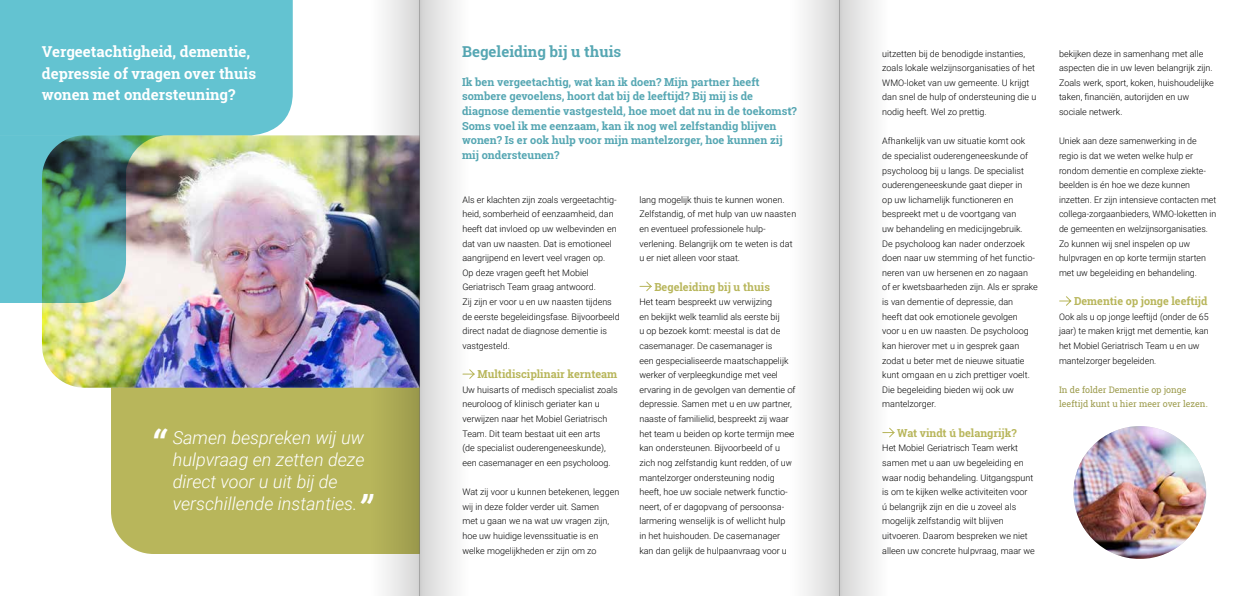
<style>
.page{position:relative;width:1259px;height:596px;background:#fff}
.page>*{position:absolute;margin:0;border:0;box-sizing:border-box;transform-origin:0 0}
.t1{font:italic 500 40px "Roboto";color:#fff}
.t2{font:italic 300 18px/21.9px "Roboto";color:#fff}
.t3{font:700 15px/21.9px "Roboto Slab";color:#fff}
.t4{font:700 15px "Roboto Slab";color:#56a7b3}
.t5{font:700 11px/14.6px "Roboto Slab";color:#56a7b3}
.t6{font:700 11px "Roboto Slab";color:#b8b65b}
.t7{font:300 9px/14.6px "Roboto";color:#000}
.t8{font:9px/14.6px "Roboto Slab";color:#9d9c4e}
</style>
<div class="page">
<div style="left:0;top:0;width:293px;height:303px;background:#63c3d1"></div>
<div style="left:111px;top:387px;width:260px;height:166px;background:#b8b65b"></div>
<img style="left:42px;top:135px;width:329px;height:252px">
<svg style="left:639px;top:281px;width:13px;height:11px"></svg>
<svg style="left:1059px;top:296px;width:13px;height:10px"></svg>
<img style="left:1073px;top:426px;width:133px;height:132px;border-radius:66px">
<svg style="left:371px;top:0;width:104px;height:595px"></svg>
<svg style="left:804px;top:0;width:91px;height:595px"></svg>
<h3 class="t3" style="left:42px;top:40px;width:216px">Vergeetachtigheid, dementie, depressie of vragen over thuis wonen met ondersteuning?</h3>
<h1 class="t1" style="left:150px;top:416px;width:17px">“</h1>
<h2 class="t2" style="left:173px;top:425px;width:193px">Samen bespreken wij uw hulpvraag en zetten deze direct voor u uit bij de verschillende instanties.</h2>
<h1 class="t1" style="left:358px;top:481px;width:17px">”</h1>
<h3 class="t4" style="left:462px;top:41px;width:161px">Begeleiding bij u thuis</h3>
<p class="t5" style="left:462px;top:74px;width:336px">Ik ben vergeetachtig, wat kan ik doen? Mijn partner heeft sombere gevoelens, hoort dat bij de leeftijd? Bij mij is de diagnose dementie vastgesteld, hoe moet dat nu in de toekomst?<br>Soms voel ik me eenzaam, kan ik nog wel zelfstandig blijven wonen? Is er ook hulp voor mijn mantelzorger, hoe kunnen zij mij ondersteunen?</p>
<p class="t7" style="left:462px;top:192px;width:159px">Als er klachten zijn zoals vergeetachtig&shy;heid, somberheid of eenzaamheid, dan heeft dat invloed op uw welbevinden en dat van uw naasten. Dat is emotioneel aangrijpend en levert veel vragen op.<br>Op deze vragen geeft het Mobiel Geriatrisch Team graag antwoord.<br>Zij zijn er voor u en uw naasten tijdens de eerste begeleidingsfase. Bijvoorbeeld direct nadat de diagnose dementie is vastgesteld.</p>
<p class="t6" style="left:477px;top:366px;width:141px">Multidisciplinair kernteam</p>
<p class="t7" style="left:462px;top:382px;width:157px">Uw huisarts of medisch specialist zoals neuroloog of klinisch geriater kan u verwijzen naar het Mobiel Geriatrisch Team. Dit team bestaat uit een arts<br>(de specialist ouderengeneeskunde), een casemanager en een psycholoog.</p>
<p class="t7" style="left:462px;top:484px;width:159px">Wat zij voor u kunnen betekenen, leggen wij in deze folder verder uit. Samen<br>met u gaan we na wat uw vragen zijn, hoe uw huidige levenssituatie is en welke mogelijkheden er zijn om zo</p>
<p class="t7" style="left:639px;top:192px;width:158px">lang mogelijk thuis te kunnen wonen.<br>Zelfstandig, of met hulp van uw naasten en eventueel professionele hulp&shy;verlening. Belangrijk om te weten is dat u er niet alleen voor staat.</p>
<p class="t6" style="left:654px;top:279px;width:117px">Begeleiding bij u thuis</p>
<p class="t7" style="left:639px;top:294px;width:157px">Het team bespreekt uw verwijzing<br>en bekijkt welk teamlid als eerste bij<br>u op bezoek komt: meestal is dat de casemanager. De casemanager is<br>een gespecialiseerde maatschappelijk werker of verpleegkundige met veel ervaring in de gevolgen van dementie of depressie. Samen met u en uw partner, naaste of familielid, bespreekt zij waar het team u beiden op korte termijn mee kan ondersteunen. Bijvoorbeeld of u zich nog zelfstandig kunt redden, of uw mantelzorger ondersteuning nodig heeft, hoe uw sociale netwerk functio&shy;neert, of er dagopvang of persoonsa&shy;larmering wenselijk is of wellicht hulp<br>in het huishouden. De casemanager kan dan gelijk de hulpaanvraag voor u</p>
<p class="t7" style="left:882px;top:46px;width:156px">uitzetten bij de benodigde instanties, zoals lokale welzijnsorganisaties of het WMO-loket van uw gemeente. U krijgt dan snel de hulp of ondersteuning die u nodig heeft. Wel zo prettig.</p>
<p class="t7" style="left:882px;top:133px;width:157px">Afhankelijk van uw situatie komt ook<br>de specialist ouderengeneeskunde of psycholoog bij u langs. De specialist ouderengeneeskunde gaat dieper in<br>op uw lichamelijk functioneren en bespreekt met u de voortgang van<br>uw behandeling en medicijngebruik.<br>De psycholoog kan nader onderzoek doen naar uw stemming of het functio&shy;neren van uw hersenen en zo nagaan of er kwetsbaarheden zijn. Als er sprake is van dementie of depressie, dan<br>heeft dat ook emotionele gevolgen<br>voor u en uw naasten. De psycholoog kan hierover met u in gesprek gaan zodat u beter met de nieuwe situatie kunt omgaan en u zich prettiger voelt.<br>Die begeleiding bieden wij ook uw mantelzorger.</p>
<p class="t6" style="left:897px;top:425px;width:121px">Wat vindt ú belangrijk?</p>
<p class="t7" style="left:882px;top:440px;width:154px">Het Mobiel Geriatrisch Team werkt samen met u aan uw begeleiding en waar nodig behandeling. Uitgangspunt is om te kijken welke activiteiten voor<br>ú belangrijk zijn en die u zoveel als mogelijk zelfstandig wilt blijven uitvoeren. Daarom bespreken we niet alleen uw concrete hulpvraag, maar we</p>
<p class="t7" style="left:1059px;top:46px;width:156px">bekijken deze in samenhang met alle aspecten die in uw leven belangrijk zijn.<br>Zoals werk, sport, koken, huishoudelijke taken, financiën, autorijden en uw sociale netwerk.</p>
<p class="t7" style="left:1059px;top:133px;width:159px">Uniek aan deze samenwerking in de regio is dat we weten welke hulp er rondom dementie en complexe ziekte&shy;beelden is én hoe we deze kunnen inzetten. Er zijn intensieve contacten met collega-zorgaanbieders, WMO-loketten in de gemeenten en welzijnsorganisaties.<br>Zo kunnen wij snel inspelen op uw hulpvragen en op korte termijn starten met uw begeleiding en behandeling.</p>
<p class="t6" style="left:1074px;top:293px;width:135px">Dementie op jonge leeftijd</p>
<p class="t7" style="left:1059px;top:309px;width:151px">Ook als u op jonge leeftijd (onder de 65 jaar) te maken krijgt met dementie, kan het Mobiel Geriatrisch Team u en uw mantelzorger begeleiden.</p>
<p class="t8" style="left:1059px;top:382px;width:150px">In de folder Dementie op jonge leeftijd kunt u hier meer over lezen.</p>
</div>
